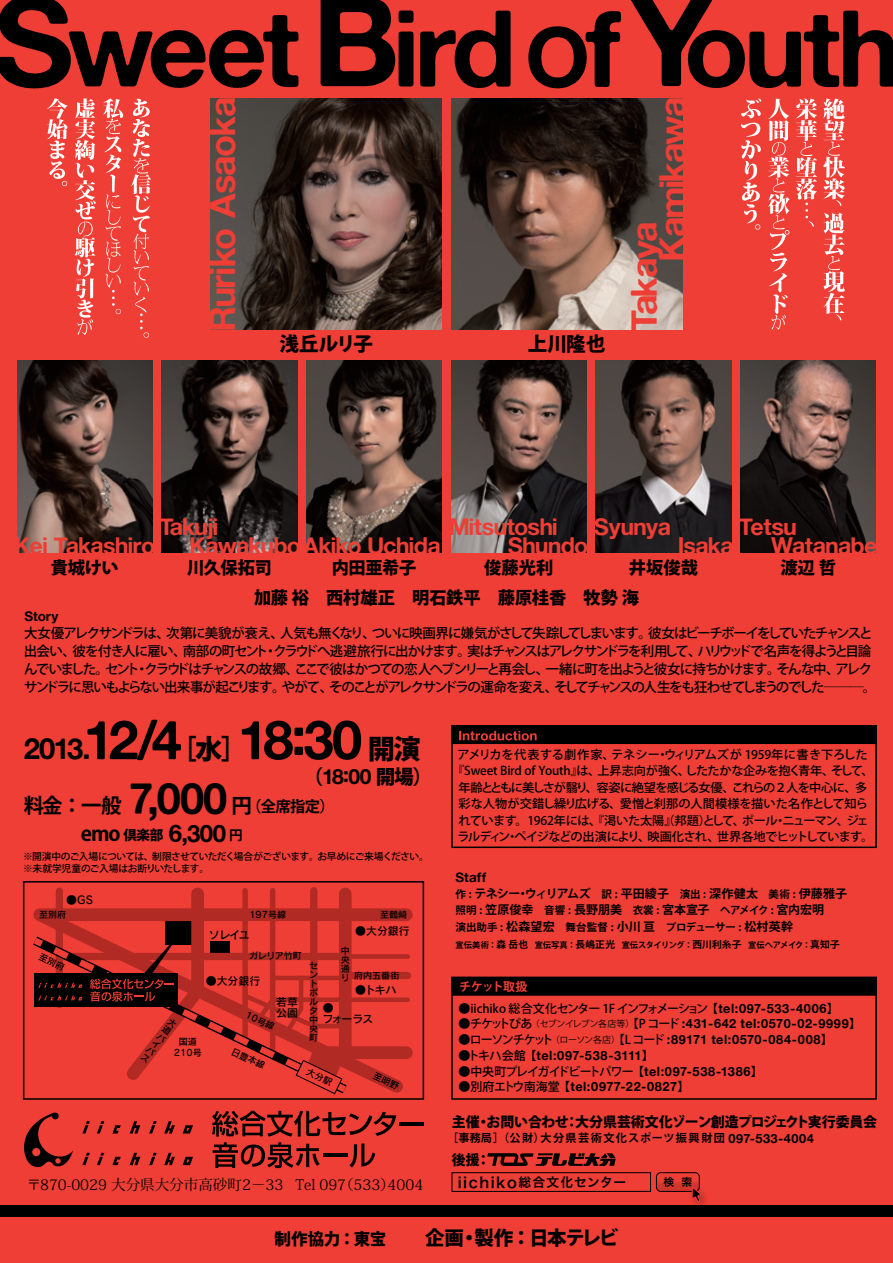
<style>
.page{position:relative;width:893px;height:1263px;background:#ee3e35}
.page>*{position:absolute;margin:0;border:0;box-sizing:border-box;transform-origin:0 0}
.t1{font:54.15px "Alte Haas Grotesk Bold";color:#000001}
.t2{font:35.85px/28.5px "Alte Haas Grotesk Bold";letter-spacing:-.045em;color:#ee3e35}
.t3{font:24px "Alte Haas Grotesk Bold";color:#000001}
.t4{font:23.4px/18.6px "Alte Haas Grotesk Bold";letter-spacing:-.04em;color:#ee3e35}
.t5{font:21px "Alte Haas Grotesk Bold";color:#000001}
.t6{font:700 20.4px "Koz Go Pr 6 N";color:#000001}
.t7{font:800 19.5px "Koz Go Pr 6 N";letter-spacing:-.07em;color:#000001}
.t8{font:800 19.5px "Koz Go Pr 6 N";letter-spacing:-.03em;color:#000001}
.t9{font:800 17.25px "Koz Go Pr 6 N";letter-spacing:-.01em;color:#000001}
.t10{font:14.55px "Koz Min Pr 6 N";color:#000001}
.t11{font:800 13.95px "Koz Go Pr 6 N";letter-spacing:-.02em;color:#000001}
.t12{font:500 13.5px/18px "Koz Go Pr 6 N";letter-spacing:-.11em;color:#000001}
.t13{font:13.2px "Alte Haas Grotesk Bold";letter-spacing:.005em;color:#000001}
.t14{font:12.75px "Alte Haas Grotesk Bold";letter-spacing:.04em;color:#000001}
.t15{font:12.75px "Hira Kaku Pro W6";letter-spacing:.075em;color:#000001}
.t16{font:500 12px/16.5px "Koz Go Pr 6 N";letter-spacing:-.045em;color:#000001;text-align:center}
.t17{font:500 12px/16.5px "Koz Go Pr 6 N";letter-spacing:-.075em;color:#000001}
.t18{font:500 12px "Koz Go Pr 6 N";letter-spacing:-.085em;color:#000001}
.t19{font:700 12px "Koz Go Pro";letter-spacing:-.005em;color:#000001}
.t20{font:700 12px "Koz Go Pro";letter-spacing:-.065em;color:#ee3e35}
.t21{font:700 11.1px "Koz Go Pr 6 N";letter-spacing:.115em;color:#000001}
.t22{font:10.95px/10.9px "Rodin Pro DB";color:#000001}
.t23{font:10.8px "Hira Kaku Pro W6";color:#000001}
.t24{font:700 10.5px/16.5px "Koz Go Pro";letter-spacing:-.015em;color:#000001}
.t25{font:500 9.75px/12px "Koz Go Pr 6 N";letter-spacing:-.045em;color:#000001}
.t26{font:9.15px/9px "Rodin Pro DB";color:#000001;text-align:justify}
.t27{font:700 8.25px "Koz Go Pro";letter-spacing:-.01em;color:#000001}
.s1{font-family:"Alte Haas Grotesk Bold";font-weight:400}
.s2{font-size:29.1px}
.s3{font-family:"Koz Go Pr 6 N";font-weight:800;font-size:27.15px}
.s4{font-family:"Koz Go Pr 6 N";font-weight:800;font-size:19.5px}
.s5{font-family:"Alte Haas Grotesk Bold";font-weight:400;font-size:43.35px}
.s6{font-size:15.3px}
.s7{font-family:"Koz Go Pr 6 N";font-weight:700;font-size:20.4px}
.s8{font-family:"Koz Go Pr 6 N";font-weight:800;font-size:13.5px}
.s9{font-family:"Koz Go Pr 6 N";font-weight:700;font-size:13.5px}
.s10{font-size:10.5px}
.s11{font-size:12px}
.s12{font-size:9.75px}
.s13{font-family:"Alte Haas Grotesk Bold";font-weight:400;font-size:12.75px}
.s14{font-family:"Koz Go Pr 6 N";font-weight:500;font-size:12px}
.s15{font-family:"Koz Go Pr 6 N";font-size:9px}
.s16{font-size:14.7px}
.s17{font-size:16.5px}
</style>
<div class="page">
<svg style="left:0;top:0;width:299px;height:88px"></svg>
<svg style="left:321px;top:0;width:92px;height:87px"></svg>
<svg style="left:420px;top:11px;width:91px;height:77px"></svg>
<svg style="left:528px;top:11px;width:93px;height:77px"></svg>
<svg style="left:631px;top:0;width:262px;height:88px"></svg>
<div style="left:0;top:1206px;width:893px;height:11px;background:#000001"></div>
<img style="left:451px;top:99px;width:231px;height:231px">
<img style="left:211px;top:99px;width:231px;height:231px">
<img style="left:17px;top:360px;width:135px;height:192px">
<img style="left:306px;top:360px;width:136px;height:192px">
<img style="left:162px;top:360px;width:135px;height:192px">
<img style="left:451px;top:360px;width:135px;height:192px">
<img style="left:596px;top:360px;width:135px;height:192px">
<img style="left:740px;top:360px;width:136px;height:192px">
<div style="left:451px;top:725px;width:426px;height:123px;border:2px solid #000001"></div>
<div style="left:451px;top:725px;width:426px;height:19px;background:#000001"></div>
<svg style="left:459px;top:731px;width:78px;height:9px"></svg>
<div style="left:451px;top:977px;width:426px;height:123px;border:2px solid #000001"></div>
<div style="left:451px;top:977px;width:426px;height:19px;background:#000001;border:2px solid #000001"></div>
<svg style="left:103px;top:98px;width:20px;height:216px"></svg>
<svg style="left:131px;top:99px;width:20px;height:239px"></svg>
<svg style="left:75px;top:98px;width:21px;height:237px"></svg>
<svg style="left:47px;top:98px;width:21px;height:88px"></svg>
<svg style="left:823px;top:98px;width:22px;height:108px"></svg>
<svg style="left:823px;top:213px;width:22px;height:107px"></svg>
<svg style="left:768px;top:99px;width:22px;height:231px"></svg>
<svg style="left:741px;top:98px;width:20px;height:132px"></svg>
<svg style="left:796px;top:98px;width:21px;height:129px"></svg>
<hr style="left:399px;top:1122px;width:24px;height:3px;background:#000001">
<svg style="left:487px;top:1153px;width:129px;height:13px"></svg>
<div style="left:452px;top:1172px;width:199px;height:20px;border:1px solid #000001"></div>
<div style="left:656px;top:1172px;width:44px;height:20px;border:1px solid #000001;border-radius:4px"></div>
<img style="left:686px;top:1191px;width:27px;height:15px">
<svg style="left:656px;top:1173px;width:46px;height:30px"></svg>
<svg style="left:24px;top:881px;width:388px;height:287px"></svg>
<p class="t2" style="left:207px;top:332px;width:237px;rotate:-90deg">Ruriko Asaoka</p>
<p class="t8" style="left:280px;top:332px;width:95px">浅丘ルリ子</p>
<p class="t8" style="left:528px;top:333px;width:79px">上川隆也</p>
<p class="t2" style="left:629px;top:262px;width:167px;text-indent:-71px;rotate:-90deg">Takaya<br>Kamikawa</p>
<p class="t4" style="left:160px;top:517px;width:60px">Takuji</p>
<p class="t4" style="left:14px;top:535px;width:143px">Kei Takashiro</p>
<p class="t4" style="left:189px;top:535px;width:253px">KawakuboAkiko Uchida</p>
<p class="t4" style="left:508px;top:517px;width:82px;text-indent:-59px">Mitsutoshi<br>Shundo</p>
<p class="t4" style="left:594px;top:517px;width:79px">Syunya</p>
<p class="t4" style="left:771px;top:517px;width:108px;text-indent:-33px">Tetsu<br>Watanabe</p>
<p class="t4" style="left:678px;top:536px;width:58px">Isaka</p>
<p class="t9" style="left:51px;top:558px;width:69px">貴城けい</p>
<p class="t9" style="left:187px;top:558px;width:86px">川久保拓司</p>
<p class="t9" style="left:332px;top:558px;width:86px">内田亜希子</p>
<p class="t9" style="left:484px;top:558px;width:71px">俊藤光利</p>
<p class="t9" style="left:629px;top:558px;width:71px">井坂俊哉</p>
<p class="t9" style="left:780px;top:558px;width:57px">渡辺 哲</p>
<p class="t9" style="left:254px;top:588px;width:386px">加藤 裕　西村雄正　明石鉄平　藤原桂香　牧勢 海</p>
<p class="t12" style="left:24px;top:608px;width:850px;line-height:16.6px"><span class="s1">Story<br></span>大女優アレクサンドラは、次第に美貌が衰え、人気も無くなり、ついに映画界に嫌気がさして失踪してしまいます。彼女はビーチボーイをしていたチャンスと</p>
<p class="t12" style="left:24px;top:642px;width:854px">出会い、彼を付き人に雇い、南部の町セント・クラウドへ逃避旅行に出かけます。実はチャンスはアレクサンドラを利用して、ハリウッドで名声を得ようと目論んでいました。セント・クラウドはチャンスの故郷、ここで彼はかつての恋人ヘブンリーと再会し、一緒に町を出ようと彼女に持ちかけます。そんな中、アレクサンドラに思いもよらない出来事が起こります。やがて、そのことがアレクサンドラの運命を変え、そしてチャンスの人生をも狂わせてしまうのでした───。</p>
<p class="t1" style="left:24px;top:706px;width:398px"><span class="s2">2013.</span>12/4<span class="s3">［水］</span>18:30 <span class="s3">開演</span></p>
<p class="t5" style="left:304px;top:763px;width:130px"><span class="s4">（</span>18:00 <span class="s4">開場）</span></p>
<p class="t6" style="left:24px;top:794px;width:313px">料金：一般 <span class="s5">7,000</span> 円<span class="s6">（全席指定）</span></p>
<p class="t3" style="left:81px;top:818px;width:163px"><span class="s7">emo</span> <span class="s8">倶楽部</span> 6,300 <span class="s9">円</span></p>
<p class="t25" style="left:23px;top:851px;width:407px">※開演中のご入場については、制限させていただく場合がございます。お早めにご来場ください。※未就学児童のご入場はお断りいたします。</p>
<p class="t22" style="left:66px;top:894px;width:28px">●GS</p>
<p class="t26" style="left:39px;top:910px;width:29px">至別府</p>
<p class="t26" style="left:249px;top:910px;width:38px">197号線</p>
<p class="t22" style="left:209px;top:928px;width:42px">ソレイユ</p>
<p class="t26" style="left:249px;top:951px;width:54px">ガレリア竹町</p>
<p class="t22" style="left:206px;top:974px;width:56px">●大分銀行</p>
<p class="t26" style="left:172px;top:1017px;width:6px;rotate:38deg">大道バイパス</p>
<p class="t26" style="left:174px;top:1036px;width:29px;line-height:10.9px;text-align:center">国道<br>210号</p>
<p class="t22" style="left:276px;top:996px;width:23px">若草公園</p>
<p class="t26" style="left:249px;top:1009px;width:32px;rotate:26deg">10号線</p>
<p class="t26" style="left:234px;top:1046px;width:38px;rotate:26deg">日豊本線</p>
<p class="t26" style="left:380px;top:910px;width:29px">至鶴崎</p>
<p class="t22" style="left:355px;top:925px;width:56px">●大分銀行</p>
<p class="t26" style="left:341px;top:946px;width:10px">中央通り</p>
<p class="t26" style="left:309px;top:961px;width:11px;text-align:left">セントポルタ中央町</p>
<p class="t26" style="left:354px;top:971px;width:47px">府内五番街</p>
<p class="t22" style="left:355px;top:984px;width:43px">●トキハ</p>
<p class="t22" style="left:323px;top:1002px;width:52px">●<br>フォーラス</p>
<p class="t16" style="left:452px;top:746px;width:423px">アメリカを代表する劇作家、テネシー・ウィリアムズが 1959年に書き下ろした『Sweet Bird of Youth』は、上昇志向が強く、したたかな企みを抱く青年、そして、年齢とともに美しさが翳り、容姿に絶望を感じる女優、これらの２人を中心に、多彩な人物が交錯し繰り広げる、愛憎と刹那の人間模様を描いた名作として知られています。1962年には、『渇いた太陽（邦題）として、ポール・ニューマン、ジェ</p>
<p class="t17" style="left:457px;top:812px;width:417px;text-indent:207px">』<br>ラルディン・ペイジなどの出演により、映画化され、世界各地でヒットしています。</p>
<p class="t13" style="left:455px;top:869px;width:33px">Staff</p>
<p class="t19" style="left:455px;top:886px;width:393px"><span class="s10">作 :</span> テネシー・ウィリアムズ <span class="s10">訳 :</span> 平田綾子 <span class="s10">演出 :</span> 深作健太 <span class="s10">美術 :</span> 伊藤雅子</p>
<p class="t24" style="left:455px;top:903px;width:370px">照明 : <span class="s11">笠原俊幸</span>　音響 : <span class="s11">長野朋美</span> 衣裳 : <span class="s11">宮本宣子</span> ヘアメイク : <span class="s11">宮内宏明</span>演出助手 : <span class="s11">松森望宏</span> 舞台監督 : <span class="s11">小川 亘</span> プロデューサー : <span class="s11">松村英幹</span></p>
<p class="t27" style="left:455px;top:940px;width:386px">宣伝美術：<span class="s12">森 岳也</span> 宣伝写真：<span class="s12">長嶋正光</span> 宣伝スタイリング：<span class="s12">西川利糸子</span> 宣伝ヘアメイク：<span class="s12">真知子</span></p>
<p class="t20" style="left:459px;top:979px;width:70px">チケット取扱</p>
<p class="t16" style="left:458px;top:1000px;width:382px">●iichiko 総合文化センター 1F インフォメーション【<span class="s13">tel:097-533-4006</span>】</p>
<p class="t14" style="left:458px;top:1016px;width:404px"><span class="s14">●チケットぴあ</span><span class="s15">（セブンイレブン各店等）</span><span class="s14">【P コード</span> :431-642 tel:0570-02-9999<span class="s14">】</span></p>
<p class="t14" style="left:458px;top:1031px;width:376px"><span class="s14">●ローソンチケット</span><span class="s15">（ローソン各店）</span><span class="s14">【L コード</span> :89171 tel:0570-084-008<span class="s14">】</span></p>
<p class="t14" style="left:458px;top:1047px;width:197px"><span class="s14">●トキハ会館【</span>tel:097-538-3111<span class="s14">】</span></p>
<p class="t18" style="left:458px;top:1064px;width:306px">●中央町プレイガイドビートパワー【<span class="s13">tel:097-538-1386</span>】</p>
<p class="t14" style="left:458px;top:1079px;width:232px"><span class="s14">●別府エトウ南海堂【</span>tel:0977-22-0827<span class="s14">】</span></p>
<p class="t11" style="left:452px;top:1114px;width:427px">主催・お問い合わせ：大分県芸術文化ゾーン創造プロジェクト実行委員会</p>
<p class="t11" style="left:452px;top:1152px;width:40px">後援：</p>
<p class="t21" style="left:447px;top:1132px;width:368px">［事務局］（公財）大分県芸術文化スポーツ振興財団 <span class="s13">097-533-4004</span></p>
<p class="t10" style="left:27px;top:1177px;width:398px">〒870-0029 大分県大分市高砂町2－33 Tel 097（533）4004</p>
<p class="t15" style="left:458px;top:1171px;width:170px"><span class="s16">iichiko</span>総合文化センター</p>
<p class="t23" style="left:663px;top:1172px;width:30px">検 索</p>
<p class="t7" style="left:275px;top:1227px;width:345px"><span class="s17">制作協力：東宝</span>　　企画・製作：日本テレビ</p>
</div>
